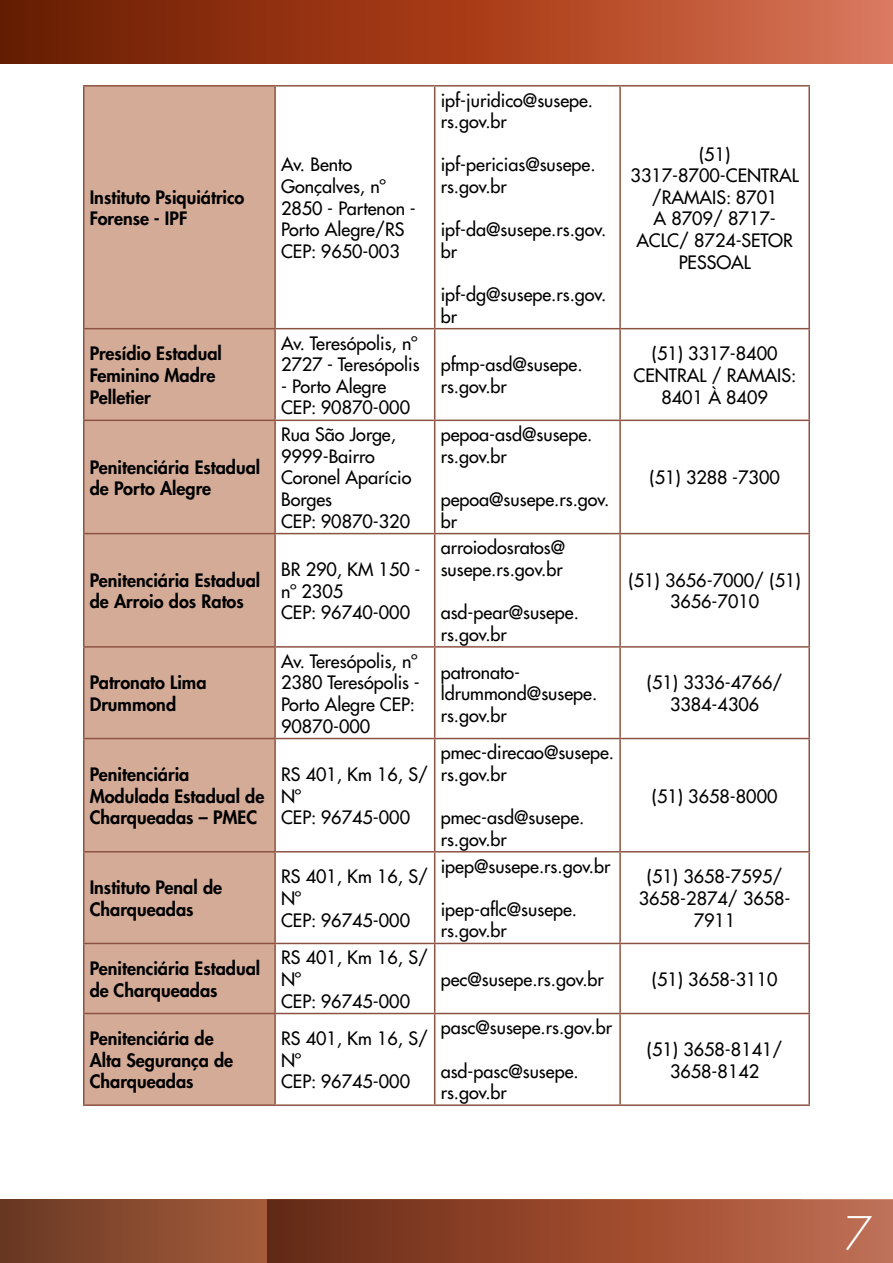
<style>
.page{position:relative;width:893px;height:1263px;background:#fff}
.page>*{position:absolute;margin:0;border:0;box-sizing:border-box;transform-origin:0 0}
.t1{font:300 45px "Futura LT Pro";color:#fff}
.t2{font:500 18px/21.6px "Futura LT Pro";color:#000}
.t3{font:800 18px/21.6px "Futura LT Pro";color:#000}
</style>
<div class="page">
<svg style="left:0;top:1199px;width:267px;height:64px;background:#86492f"></svg>
<div style="left:267px;top:1199px;width:626px;height:64px;background:linear-gradient(to right,#672811,#c56d50)"></div>
<svg style="left:0;top:0;width:893px;height:64px;background:#a34222"></svg>
<div style="left:84px;top:87px;width:190px;height:1017px;background:#d4ab97"></div>
<hr style="left:83px;top:85px;width:192px;height:2px;background:#8d5342">
<hr style="left:83px;top:87px;width:1px;height:241px;background:#8d5342">
<hr style="left:275px;top:85px;width:160px;height:2px;background:#8d5342">
<hr style="left:274px;top:87px;width:2px;height:241px;background:#8d5342">
<hr style="left:435px;top:85px;width:185px;height:2px;background:#8d5342">
<hr style="left:434px;top:87px;width:1px;height:241px;background:#8d5342">
<hr style="left:620px;top:85px;width:190px;height:2px;background:#8d5342">
<hr style="left:619px;top:87px;width:2px;height:241px;background:#8d5342">
<hr style="left:808px;top:87px;width:2px;height:241px;background:#8d5342">
<hr style="left:83px;top:328px;width:192px;height:1px;background:#8d5342">
<hr style="left:83px;top:329px;width:1px;height:91px;background:#8d5342">
<hr style="left:275px;top:328px;width:160px;height:1px;background:#8d5342">
<hr style="left:274px;top:329px;width:2px;height:91px;background:#8d5342">
<hr style="left:435px;top:328px;width:185px;height:1px;background:#8d5342">
<hr style="left:434px;top:329px;width:1px;height:91px;background:#8d5342">
<hr style="left:620px;top:328px;width:190px;height:1px;background:#8d5342">
<hr style="left:619px;top:329px;width:2px;height:91px;background:#8d5342">
<hr style="left:808px;top:329px;width:2px;height:91px;background:#8d5342">
<hr style="left:83px;top:420px;width:192px;height:1px;background:#8d5342">
<hr style="left:83px;top:421px;width:1px;height:112px;background:#8d5342">
<hr style="left:275px;top:420px;width:160px;height:1px;background:#8d5342">
<hr style="left:274px;top:421px;width:2px;height:112px;background:#8d5342">
<hr style="left:435px;top:420px;width:185px;height:1px;background:#8d5342">
<hr style="left:434px;top:421px;width:1px;height:112px;background:#8d5342">
<hr style="left:620px;top:420px;width:190px;height:1px;background:#8d5342">
<hr style="left:619px;top:421px;width:2px;height:112px;background:#8d5342">
<hr style="left:808px;top:421px;width:2px;height:112px;background:#8d5342">
<hr style="left:83px;top:533px;width:192px;height:1px;background:#8d5342">
<hr style="left:83px;top:534px;width:1px;height:112px;background:#8d5342">
<hr style="left:275px;top:533px;width:160px;height:1px;background:#8d5342">
<hr style="left:274px;top:534px;width:2px;height:112px;background:#8d5342">
<hr style="left:435px;top:533px;width:185px;height:1px;background:#8d5342">
<hr style="left:434px;top:534px;width:1px;height:112px;background:#8d5342">
<hr style="left:620px;top:533px;width:190px;height:1px;background:#8d5342">
<hr style="left:619px;top:534px;width:2px;height:112px;background:#8d5342">
<hr style="left:808px;top:534px;width:2px;height:112px;background:#8d5342">
<hr style="left:83px;top:646px;width:192px;height:2px;background:#8d5342">
<hr style="left:83px;top:648px;width:1px;height:90px;background:#8d5342">
<hr style="left:275px;top:646px;width:160px;height:2px;background:#8d5342">
<hr style="left:274px;top:648px;width:2px;height:90px;background:#8d5342">
<hr style="left:435px;top:646px;width:185px;height:2px;background:#8d5342">
<hr style="left:434px;top:648px;width:1px;height:90px;background:#8d5342">
<hr style="left:620px;top:646px;width:190px;height:2px;background:#8d5342">
<hr style="left:619px;top:648px;width:2px;height:90px;background:#8d5342">
<hr style="left:808px;top:648px;width:2px;height:90px;background:#8d5342">
<hr style="left:83px;top:738px;width:192px;height:1px;background:#8d5342">
<hr style="left:83px;top:739px;width:1px;height:112px;background:#8d5342">
<hr style="left:275px;top:738px;width:160px;height:1px;background:#8d5342">
<hr style="left:274px;top:739px;width:2px;height:112px;background:#8d5342">
<hr style="left:435px;top:738px;width:185px;height:1px;background:#8d5342">
<hr style="left:434px;top:739px;width:1px;height:112px;background:#8d5342">
<hr style="left:620px;top:738px;width:190px;height:1px;background:#8d5342">
<hr style="left:619px;top:739px;width:2px;height:112px;background:#8d5342">
<hr style="left:808px;top:739px;width:2px;height:112px;background:#8d5342">
<hr style="left:83px;top:851px;width:192px;height:1px;background:#8d5342">
<hr style="left:83px;top:852px;width:1px;height:91px;background:#8d5342">
<hr style="left:275px;top:851px;width:160px;height:1px;background:#8d5342">
<hr style="left:274px;top:852px;width:2px;height:91px;background:#8d5342">
<hr style="left:435px;top:851px;width:185px;height:1px;background:#8d5342">
<hr style="left:434px;top:852px;width:1px;height:91px;background:#8d5342">
<hr style="left:620px;top:851px;width:190px;height:1px;background:#8d5342">
<hr style="left:619px;top:852px;width:2px;height:91px;background:#8d5342">
<hr style="left:808px;top:852px;width:2px;height:91px;background:#8d5342">
<hr style="left:83px;top:943px;width:192px;height:1px;background:#8d5342">
<hr style="left:83px;top:944px;width:1px;height:69px;background:#8d5342">
<hr style="left:275px;top:943px;width:160px;height:1px;background:#8d5342">
<hr style="left:274px;top:944px;width:2px;height:69px;background:#8d5342">
<hr style="left:435px;top:943px;width:185px;height:1px;background:#8d5342">
<hr style="left:434px;top:944px;width:1px;height:69px;background:#8d5342">
<hr style="left:620px;top:943px;width:190px;height:1px;background:#8d5342">
<hr style="left:619px;top:944px;width:2px;height:69px;background:#8d5342">
<hr style="left:808px;top:944px;width:2px;height:69px;background:#8d5342">
<hr style="left:83px;top:1013px;width:192px;height:1px;background:#8d5342">
<hr style="left:83px;top:1014px;width:1px;height:90px;background:#8d5342">
<hr style="left:275px;top:1013px;width:160px;height:1px;background:#8d5342">
<hr style="left:274px;top:1014px;width:2px;height:90px;background:#8d5342">
<hr style="left:435px;top:1013px;width:185px;height:1px;background:#8d5342">
<hr style="left:434px;top:1014px;width:1px;height:90px;background:#8d5342">
<hr style="left:620px;top:1013px;width:190px;height:1px;background:#8d5342">
<hr style="left:619px;top:1014px;width:2px;height:90px;background:#8d5342">
<hr style="left:808px;top:1014px;width:2px;height:90px;background:#8d5342">
<hr style="left:83px;top:1104px;width:192px;height:2px;background:#8d5342">
<hr style="left:275px;top:1104px;width:160px;height:2px;background:#8d5342">
<hr style="left:435px;top:1104px;width:185px;height:2px;background:#8d5342">
<hr style="left:620px;top:1104px;width:190px;height:2px;background:#8d5342">
<p class="t3" style="left:90px;top:186px;width:156px">Instituto Psiquiátrico<br>Forense - IPF</p>
<p class="t2" style="left:281px;top:153px;width:136px">Av. Bento<br>Gonçalves, nº<br>2850 - Partenon -<br>Porto Alegre/RS<br>CEP: 9650-003</p>
<p class="t3" style="left:90px;top:342px;width:134px">Presídio Estadual<br>Feminino Madre<br>Pelletier</p>
<p class="t2" style="left:281px;top:331px;width:140px">Av. Teresópolis, nº<br>2727 - Teresópolis</p>
<p class="t2" style="left:281px;top:374px;width:131px">- Porto Alegre<br>CEP: 90870-000</p>
<p class="t2" style="left:441px;top:88px;width:154px">ipf-juridico@susepe. rs.gov.br</p>
<p class="t2" style="left:441px;top:153px;width:156px">ipf-pericias@susepe. rs.gov.br</p>
<p class="t2" style="left:441px;top:218px;width:167px">ipf-da@susepe.rs.gov. br</p>
<p class="t2" style="left:441px;top:283px;width:167px">ipf-dg@susepe.rs.gov. br</p>
<p class="t2" style="left:631px;top:142px;width:170px;text-align:center">(51)<br>3317-8700-CENTRAL /RAMAIS: 8701<br>A 8709/ 8717-<br>ACLC/ 8724-SETOR<br>PESSOAL</p>
<p class="t2" style="left:441px;top:353px;width:143px">pfmp-asd@susepe. rs.gov.br</p>
<p class="t2" style="left:633px;top:342px;width:164px;text-align:center">(51) 3317-8400<br>CENTRAL / RAMAIS:<br>8401 À 8409</p>
<p class="t3" style="left:90px;top:455px;width:172px">Penitenciária Estadual de Porto Alegre</p>
<p class="t2" style="left:281px;top:423px;width:132px">Rua São Jorge,<br>9999-Bairro<br>Coronel Aparício<br>Borges<br>CEP: 90870-320</p>
<p class="t2" style="left:441px;top:423px;width:153px">pepoa-asd@susepe. rs.gov.br</p>
<p class="t2" style="left:441px;top:488px;width:170px">pepoa@susepe.rs.gov. br</p>
<p class="t3" style="left:90px;top:569px;width:172px">Penitenciária Estadual de Arroio dos Ratos</p>
<p class="t2" style="left:281px;top:558px;width:141px">BR 290, KM 150 - nº 2305<br>CEP: 96740-000</p>
<p class="t2" style="left:441px;top:536px;width:126px">arroiodosratos@ susepe.rs.gov.br</p>
<p class="t2" style="left:441px;top:601px;width:140px">asd-pear@susepe. rs.gov.br</p>
<p class="t2" style="left:649px;top:466px;width:132px">(51) 3288 -7300</p>
<p class="t2" style="left:629px;top:569px;width:174px;text-align:center">(51) 3656-7000/ (51)<br>3656-7010</p>
<p class="t3" style="left:90px;top:671px;width:118px">Patronato Lima<br>Drummond</p>
<p class="t2" style="left:281px;top:649px;width:140px">Av. Teresópolis, nº<br>2380 Teresópolis -<br>Porto Alegre CEP:<br>90870-000</p>
<p class="t3" style="left:90px;top:763px;width:176px">Penitenciária<br>Modulada Estadual de<br>Charqueadas – PMEC</p>
<p class="t2" style="left:281px;top:763px;width:148px">RS 401, Km 16, S/<br>Nº<br>CEP: 96745-000</p>
<p class="t3" style="left:90px;top:876px;width:134px">Instituto Penal de<br>Charqueadas</p>
<p class="t2" style="left:281px;top:865px;width:148px">RS 401, Km 16, S/<br>Nº<br>CEP: 96745-000</p>
<p class="t3" style="left:90px;top:957px;width:172px">Penitenciária Estadual de Charqueadas</p>
<p class="t2" style="left:281px;top:946px;width:148px">RS 401, Km 16, S/<br>Nº<br>CEP: 96745-000</p>
<p class="t3" style="left:90px;top:1027px;width:145px">Penitenciária de<br>Alta Segurança de<br>Charqueadas</p>
<p class="t2" style="left:281px;top:1027px;width:148px">RS 401, Km 16, S/<br>Nº<br>CEP: 96745-000</p>
<p class="t2" style="left:441px;top:660px;width:158px">patronato&shy;ldrummond@susepe. rs.gov.br</p>
<p class="t2" style="left:647px;top:671px;width:137px;text-align:center">(51) 3336-4766/<br>3384-4306</p>
<p class="t2" style="left:441px;top:741px;width:175px">pmec-direcao@susepe. rs.gov.br</p>
<p class="t2" style="left:441px;top:806px;width:145px">pmec-asd@susepe. rs.gov.br</p>
<p class="t2" style="left:441px;top:854px;width:171px">ipep@susepe.rs.gov.br</p>
<p class="t2" style="left:441px;top:897px;width:138px">ipep-aflc@susepe. rs.gov.br</p>
<p class="t2" style="left:652px;top:784px;width:127px">(51) 3658-8000</p>
<p class="t2" style="left:639px;top:865px;width:153px;text-align:center">(51) 3658-7595/<br>3658-2874/ 3658-<br>7911</p>
<p class="t2" style="left:441px;top:968px;width:165px">pec@susepe.rs.gov.br</p>
<p class="t2" style="left:652px;top:968px;width:127px">(51) 3658-3110</p>
<p class="t2" style="left:441px;top:1016px;width:173px">pasc@susepe.rs.gov.br</p>
<p class="t2" style="left:441px;top:1059px;width:139px">asd-pasc@susepe. rs.gov.br</p>
<p class="t2" style="left:647px;top:1038px;width:137px;text-align:center">(51) 3658-8141/<br>3658-8142</p>
<h1 class="t1" style="left:844px;top:1204px;width:29px">7</h1>
</div>
